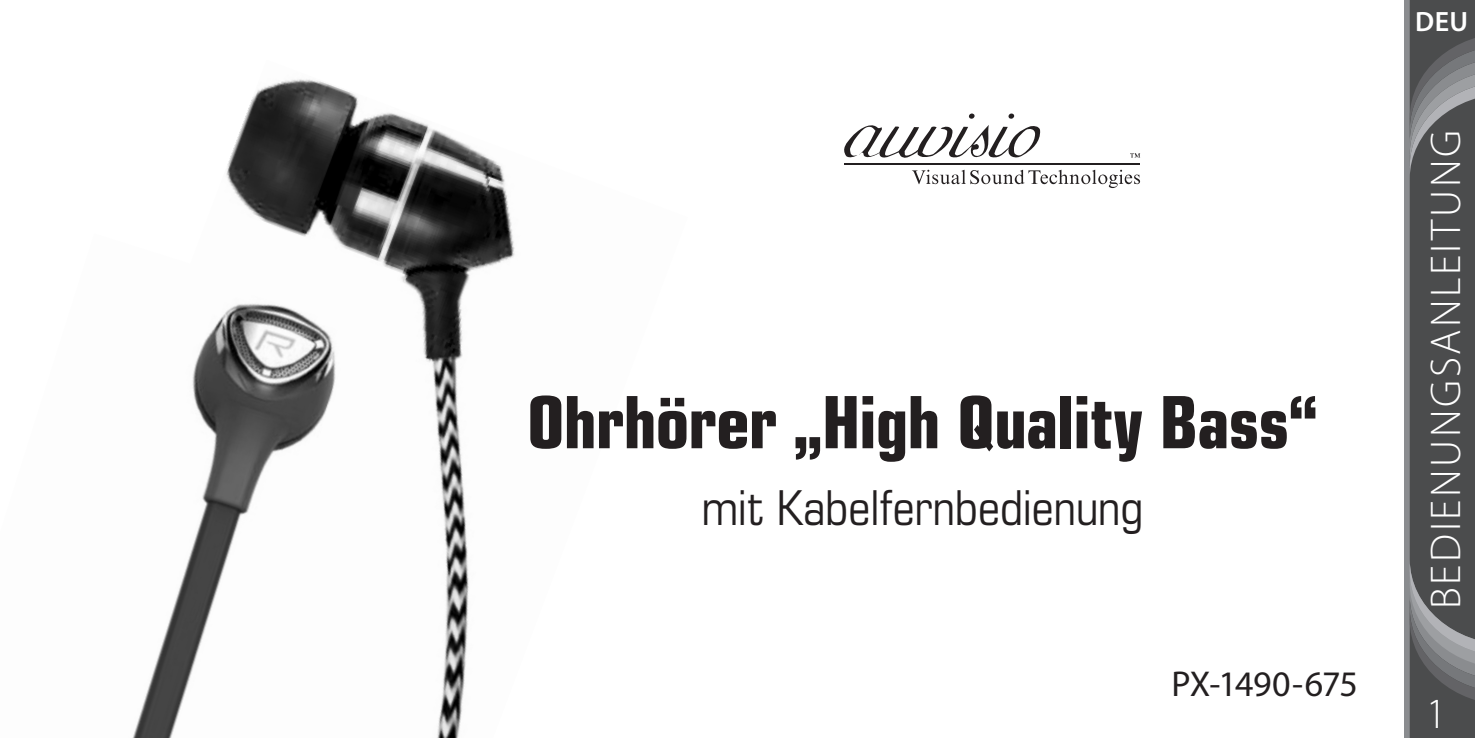
<style>
.page{position:relative;width:1475px;height:738px;background:#fff}
.page>*{position:absolute;margin:0;border:0;box-sizing:border-box;transform-origin:0 0}
.t1{font:700 condensed 72px "Eurostile";letter-spacing:-.015em;color:#231f20}
.t2{font:condensed 48px "Eurostile";letter-spacing:-.005em;color:#231f20}
.t3{font:300 43.2px "Myriad Pro";letter-spacing:.06em;color:#fff}
.t4{font:36px "Myriad Pro";letter-spacing:-.025em;color:#231f20}
.t5{font:600 28px "Myriad Pro";color:#fff}
</style>
<div class="page">
<div style="left:1403px;top:0;width:71px;height:737px;background:#8a8c8f"></div>
<svg style="left:1409px;top:0;width:65px;height:737px;background:#555658"></svg>
<svg style="left:844px;top:113px;width:196px;height:45px"></svg>
<hr style="left:844px;top:163px;width:295px;height:1px;background:#231f20">
<svg style="left:1130px;top:153px;width:9px;height:4px"></svg>
<svg style="left:912px;top:170px;width:67px;height:14px"></svg>
<svg style="left:981px;top:174px;width:9px;height:10px"></svg>
<svg style="left:982px;top:175px;width:6px;height:8px"></svg>
<svg style="left:992px;top:170px;width:87px;height:14px"></svg>
<svg style="left:1081px;top:174px;width:9px;height:10px"></svg>
<svg style="left:1082px;top:175px;width:6px;height:8px"></svg>
<svg style="left:1092px;top:170px;width:4px;height:14px"></svg>
<svg style="left:1098px;top:174px;width:9px;height:10px"></svg>
<svg style="left:1099px;top:175px;width:6px;height:8px"></svg>
<svg style="left:1108px;top:170px;width:31px;height:18px"></svg>
<img style="left:226px;top:79px;width:289px;height:658px">
<img style="left:133px;top:233px;width:236px;height:504px">
<p class="t1" style="left:527px;top:378px;width:792px">Ohrhörer „High Quality Bass“</p>
<p class="t2" style="left:701px;top:479px;width:443px">mit Kabelfernbedienung</p>
<p class="t4" style="left:1171px;top:661px;width:188px">PX-1490-675</p>
<p class="t5" style="left:1414px;top:3px;width:54px">DEU</p>
<p class="t3" style="left:1421px;top:608px;width:480px;rotate:-90deg">BEDIENUNGSANLEITUNG</p>
<p class="t3" style="left:1425px;top:689px;width:23px">1</p>
</div>
